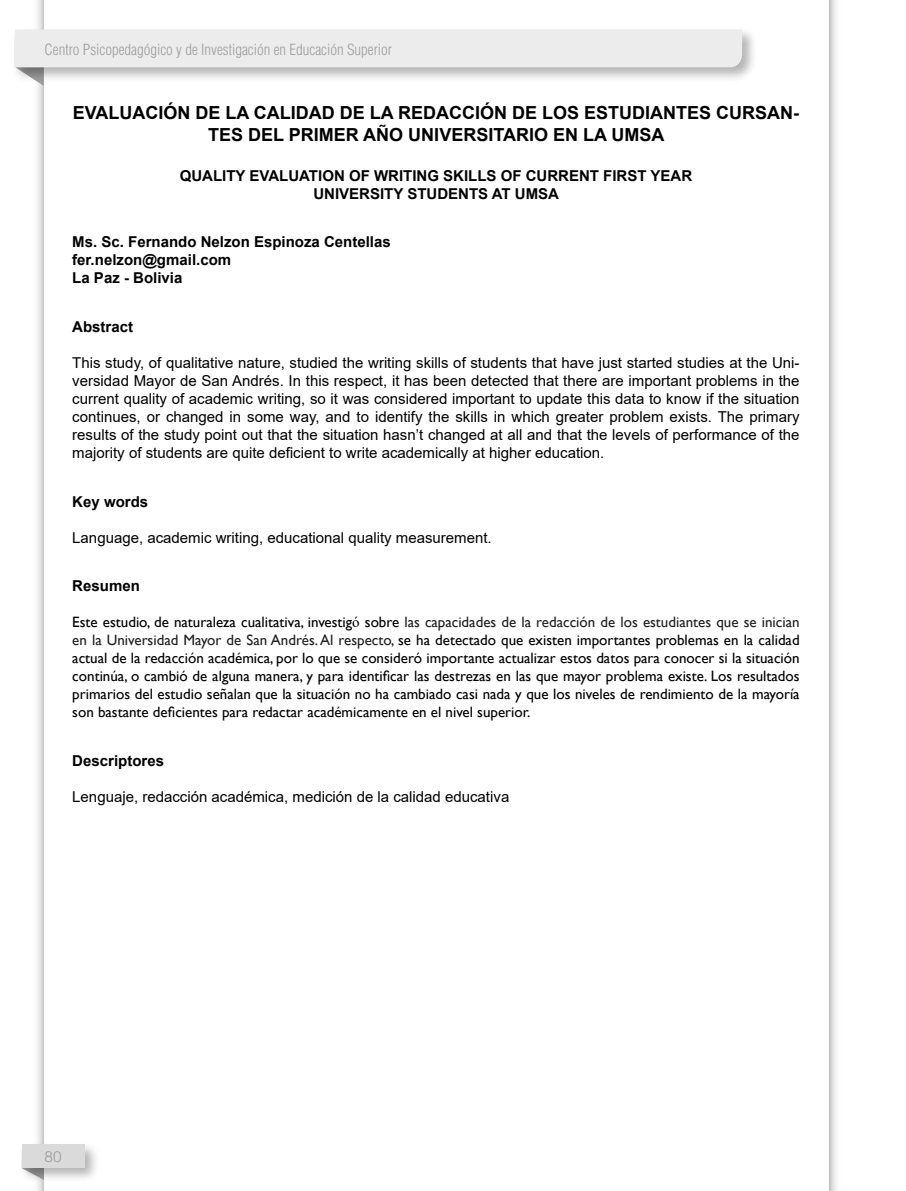
<style>
.page{position:relative;width:906px;height:1191px;background:#fff}
.page>*{position:absolute;margin:0;border:0;box-sizing:border-box;transform-origin:0 0}
.t1{font:700 18px/21.6px "Arial";color:#000;text-align:center}
.t2{font:300 15.3px "Helvetica LT Std";color:#9c9c9c}
.t3{font:15px/18px "Arial";color:#000;text-align:justify}
.t4{font:15px/18px "Gill Sans";color:#000;text-align:justify}
.t5{font:700 15px/18px "Arial";color:#000;text-align:center}
.t6{font:300 condensed 15px "Helvetica LT Std";color:#9c9c9c}
.s1{font-family:"Times New Roman"}
.s2{color:#202020}
</style>
<div class="page">
<svg style="left:37px;top:0;width:7px;height:1191px"></svg>
<svg style="left:829px;top:0;width:8px;height:1191px"></svg>
<div style="left:12px;top:26px;width:745px;height:56px;background:#000;opacity:.3"></div>
<svg style="left:15px;top:29px;width:727px;height:57px"></svg>
<div style="left:19px;top:1141px;width:81px;height:42px;background:#000;opacity:.3"></div>
<div style="left:22px;top:1144px;width:62px;height:24px;background:#dadada"></div>
<p class="t6" style="left:45px;top:40px;width:349px">Centro Psicopedagógico y de Investigación en Educación Superior</p>
<p class="t1" style="left:73px;top:102px;width:728px">EVALUACIÓN DE LA CALIDAD DE LA REDACCIÓN DE LOS ESTUDIANTES CURSAN-<br>TES DEL PRIMER AÑO UNIVERSITARIO EN LA UMSA</p>
<p class="t5" style="left:180px;top:167px;width:514px">QUALITY EVALUATION OF WRITING SKILLS OF CURRENT FIRST YEAR<br>UNIVERSITY STUDENTS AT UMSA</p>
<p class="t5" style="left:72px;top:233px;width:320px;text-align:left">Ms. Sc. Fernando Nelzon Espinoza Centellas fer.nelzon@gmail.com<br>La Paz - Bolivia</p>
<p class="t5" style="left:72px;top:318px;width:62px">Abstract</p>
<p class="t3" style="left:72px;top:353px;width:729px">This study, of qualitative nature, studied the writing skills of students that have just started studies at the Uni&shy;versidad Mayor de San Andrés. In this respect, it has been detected that there are important problems in the current quality of academic writing, so it was considered important to update this data to know if the situation continues, or changed in some way, and to identify the skills in which greater problem exists. The primary results of the study point out that the situation hasn’t changed at all and that the levels of performance of the majority of students are quite deficient to write academically at higher education.</p>
<p class="t5" style="left:72px;top:492px;width:77px">Key words</p>
<p class="t3" style="left:72px;top:528px;width:421px">Language, academic writing, educational quality measurement.</p>
<p class="t5" style="left:72px;top:577px;width:69px">Resumen</p>
<p class="t4" style="left:72px;top:613px;width:729px">Este estudio, de naturaleza cualitativa, investig<span class="s1">ó</span> sobre <span class="s2">las capacidades de la redacción de los estudiantes que se inician en la Universidad Mayor de San Andrés. Al respecto,</span> se ha detectado que existen importantes problemas en la calidad actual de la redacción académica, por lo que se consideró importante actualizar estos datos para conocer si la situación continúa, o cambió de alguna manera, y para identificar las destrezas en las que mayor problema existe. Los resultados primarios del estudio señalan que la situación no ha cambiado casi nada y que los niveles de rendimiento de la mayoría son bastante deficientes para redactar académicamente en el nivel superior.</p>
<p class="t5" style="left:72px;top:752px;width:93px">Descriptores</p>
<p class="t3" style="left:72px;top:787px;width:438px">Lenguaje, redacción académica, medición de la calidad educativa</p>
<p class="t2" style="left:45px;top:1147px;width:19px">80</p>
</div>
